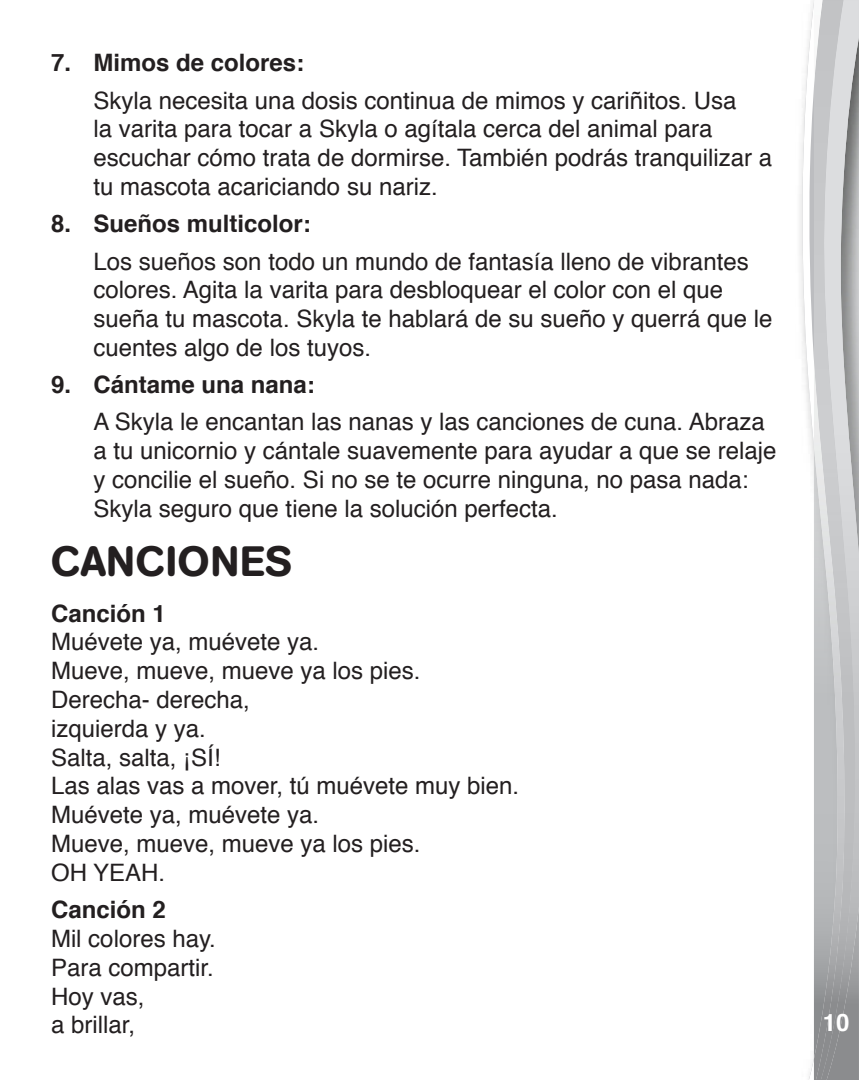
<style>
.page{position:relative;width:859px;height:1080px;background:#fff}
.page>*{position:absolute;margin:0;border:0;box-sizing:border-box;transform-origin:0 0}
.t1{font:500 42px "AG Book Rounded";letter-spacing:.02em;color:#231f20}
.t2{font:24px/28.8px "Helvetica";color:#231f20}
.t3{font:700 24px "Helvetica";color:#231f20}
.t4{font:700 24px "Helvetica";color:#fff}
</style>
<div class="page">
<svg style="left:802px;top:0;width:12px;height:1080px"></svg>
<img style="left:857px;top:0;width:2px;height:1080px">
<img style="left:847px;top:0;width:10px;height:1080px">
<img style="left:814px;top:0;width:33px;height:1080px">
<p class="t3" style="left:51px;top:46px;width:255px">7. Mimos de colores:</p>
<p class="t2" style="left:94px;top:87px;width:680px">Skyla necesita una dosis continua de mimos y cariñitos. Usa<br>la varita para tocar a Skyla o agítala cerca del animal para escuchar cómo trata de dormirse. También podrás tranquilizar a tu mascota acariciando su nariz.</p>
<p class="t3" style="left:51px;top:207px;width:261px">8. Sueños multicolor:</p>
<p class="t2" style="left:94px;top:248px;width:681px">Los sueños son todo un mundo de fantasía lleno de vibrantes colores. Agita la varita para desbloquear el color con el que sueña tu mascota. Skyla te hablará de su sueño y querrá que le cuentes algo de los tuyos.</p>
<p class="t3" style="left:51px;top:368px;width:265px">9. Cántame una nana:</p>
<p class="t2" style="left:94px;top:409px;width:685px">A Skyla le encantan las nanas y las canciones de cuna. Abraza a tu unicornio y cántale suavemente para ayudar a que se relaje y concilie el sueño. Si no se te ocurre ninguna, no pasa nada:<br>Skyla seguro que tiene la solución perfecta.</p>
<h1 class="t1" style="left:51px;top:537px;width:242px">CANCIONES</h1>
<p class="t3" style="left:51px;top:597px;width:116px">Canción 1</p>
<p class="t2" style="left:51px;top:629px;width:470px">Muévete ya, muévete ya.<br>Mueve, mueve, mueve ya los pies.<br>Derecha- derecha,<br>izquierda y ya.<br>Salta, salta, ¡SÍ!<br>Las alas vas a mover, tú muévete muy bien.<br>Muévete ya, muévete ya.<br>Mueve, mueve, mueve ya los pies.<br>OH YEAH.</p>
<p class="t3" style="left:51px;top:893px;width:116px">Canción 2</p>
<p class="t2" style="left:51px;top:926px;width:166px">Mil colores hay.<br>Para compartir.<br>Hoy vas,<br>a brillar,</p>
<p class="t4" style="left:823px;top:1006px;width:28px">10</p>
</div>
